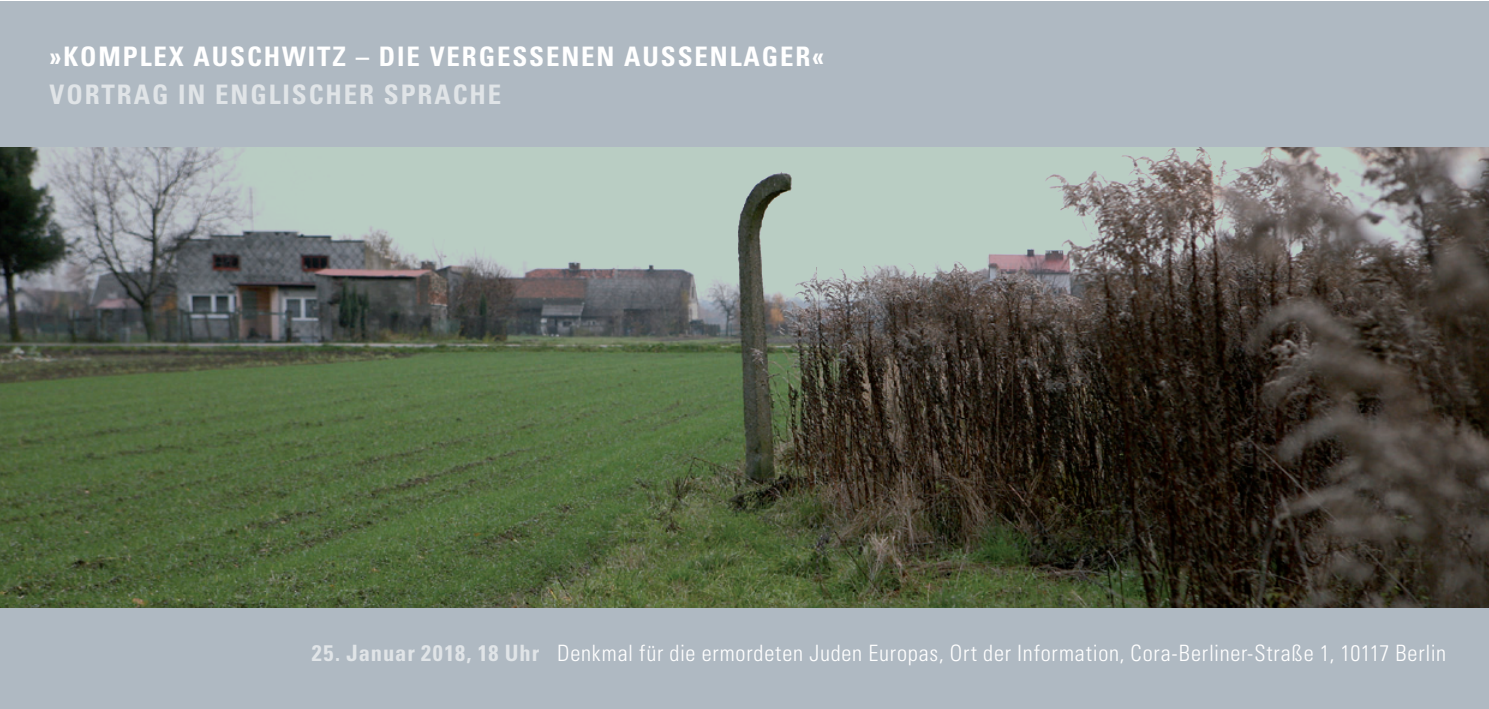
<style>
.page{position:relative;width:1489px;height:709px;background:#fff}
.page>*{position:absolute;margin:0;border:0;box-sizing:border-box;transform-origin:0 0}
.t1{font:700 condensed 27px "Univers";letter-spacing:.07em;color:#fff}
.t2{font:700 condensed 27px "Univers";letter-spacing:.07em;color:#e0e4e7}
.t3{font:300 condensed 22.5px "Univers";letter-spacing:.035em;color:#fff}
.s1{font-weight:700;color:#e0e4e7}
</style>
<div class="page">
<div style="left:0;top:146px;width:1488px;height:563px;background:#afb9c2"></div>
<img style="left:0;top:147px;width:1488px;height:460px">
<div style="left:0;top:1px;width:1488px;height:146px;background:#afb9c2"></div>
<p class="t1" style="left:50px;top:40px;width:776px">»KOMPLEX AUSCHWITZ – DIE VERGESSENEN AUSSENLAGER«</p>
<p class="t2" style="left:50px;top:78px;width:453px">VORTRAG IN ENGLISCHER SPRACHE</p>
<p class="t3" style="left:312px;top:639px;width:1135px"><span class="s1">25. Januar 2018, 18 Uhr</span> Denkmal für die ermordeten Juden Europas, Ort der Information, Cora-Berliner-Straße 1, 10117 Berlin</p>
</div>
